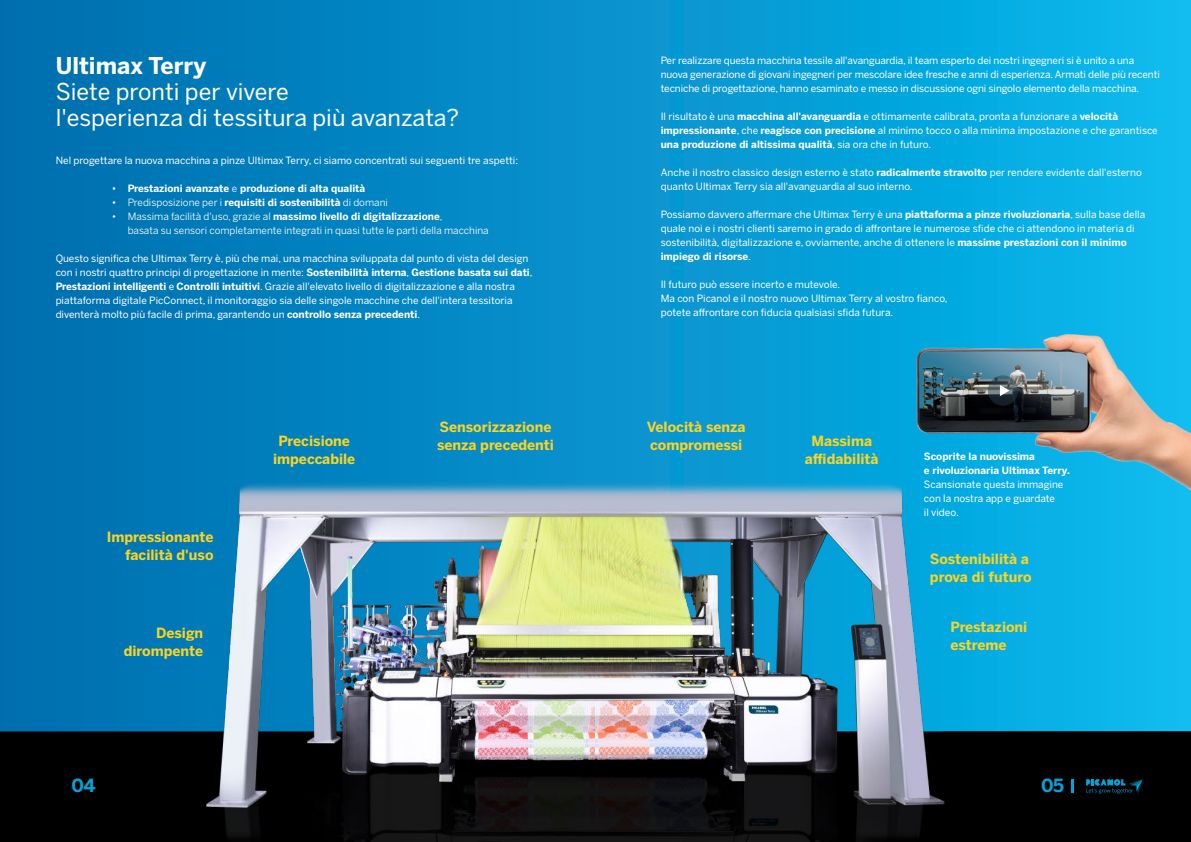
<style>
.page{position:relative;width:1191px;height:842px;background:#fff}
.page>*{position:absolute;margin:0;border:0;box-sizing:border-box;transform-origin:0 0}
.t1{font:23px/26px "Benton Sans";color:#fff}
.t2{font:700 23px "Benton Sans";color:#fff}
.t3{font:700 18px "Benton Sans";color:#00a5da}
.t4{font:700 14px/18px "Benton Sans";color:#fcd421}
.t5{font:10px/14px "Benton Sans";color:#fff}
.t6{font:10px/14px "Benton Sans";color:#fff}
.t7{font:700 10px/14px "Benton Sans";color:#fff}
.s1{font-weight:400}
.s2{font-style:inherit}
.s3{font-weight:700}
</style>
<div class="page">
<div style="left:0;top:0;width:595px;height:842px;background:linear-gradient(to right,#006eae,#0692ce)"></div>
<img style="left:0;top:96px;width:595px;height:746px">
<svg style="left:595px;top:0;width:596px;height:842px;background:#2291b8"></svg>
<img style="left:889px;top:299px;width:302px;height:226px">
<svg style="left:987px;top:375px;width:31px;height:31px"></svg>
<svg style="left:1000px;top:385px;width:9px;height:11px"></svg>
<svg style="left:1086px;top:779px;width:56px;height:15px"></svg>
<svg style="left:1071px;top:779px;width:2px;height:13px"></svg>
<h1 class="t2" style="left:56px;top:52px;width:152px">Ultimax Terry</h1>
<h1 class="t1" style="left:56px;top:79px;width:405px">Siete pronti per vivere<br>l'esperienza di tessitura più avanzata?</h1>
<p class="t5" style="left:56px;top:154px;width:464px">Nel progettare la nuova macchina a pinze Ultimax Terry, ci siamo concentrati sui seguenti tre aspetti:</p>
<p class="t7" style="left:112px;top:182px;width:255px"><span class="s1">•</span> Prestazioni avanzate <span class="s1">e</span> produzione di alta qualità</p>
<p class="t6" style="left:112px;top:196px;width:278px"><span class="s2">•</span> Predisposizione per i <span class="s3">requisiti di sostenibilità</span> di domani</p>
<p class="t6" style="left:128px;top:210px;width:362px;text-indent:-16px">• Massima facilità d'uso, grazie al <span class="s3">massimo livello di digitalizzazione</span>,<br>basata su sensori completamente integrati in quasi tutte le parti della macchina</p>
<p class="t5" style="left:56px;top:252px;width:478px">Questo significa che Ultimax Terry è, più che mai, una macchina sviluppata dal punto di vista del design con i nostri quattro principi di progettazione in mente: <span class="s3">Sostenibilità interna</span>, <span class="s3">Gestione basata sui dati</span>, <span class="s3">Prestazioni intelligenti</span> e <span class="s3">Controlli intuitivi</span>. Grazie all'elevato livello di digitalizzazione e alla nostra piattaforma digitale PicConnect, il monitoraggio sia delle singole macchine che dell'intera tessitoria diventerà molto più facile di prima, garantendo un <span class="s3">controllo senza precedenti</span>.</p>
<h3 class="t4" style="left:107px;top:528px;width:108px;text-align:right">Impressionante facilità d'uso</h3>
<h3 class="t4" style="left:124px;top:624px;width:81px;text-align:right">Design dirompente</h3>
<h3 class="t4" style="left:273px;top:432px;width:84px;text-align:center">Precisione impeccabile</h3>
<h3 class="t4" style="left:437px;top:418px;width:118px">Sensorizzazione senza precedenti</h3>
<p class="t5" style="left:660px;top:54px;width:500px">Per realizzare questa macchina tessile all'avanguardia, il team esperto dei nostri ingegneri si è unito a una nuova generazione di giovani ingegneri per mescolare idee fresche e anni di esperienza. Armati delle più recenti tecniche di progettazione, hanno esaminato e messo in discussione ogni singolo elemento della macchina.</p>
<p class="t5" style="left:660px;top:110px;width:498px">Il risultato è una <span class="s3">macchina all'avanguardia</span> e ottimamente calibrata, pronta a funzionare a <span class="s3">velocità impressionante</span>, che <span class="s3">reagisce con precisione</span> al minimo tocco o alla minima impostazione e che garantisce <span class="s3">una produzione di altissima qualità</span>, sia ora che in futuro.</p>
<p class="t5" style="left:660px;top:166px;width:483px">Anche il nostro classico design esterno è stato <span class="s3">radicalmente stravolto</span> per rendere evidente dall'esterno quanto Ultimax Terry sia all'avanguardia al suo interno.</p>
<p class="t5" style="left:660px;top:208px;width:486px">Possiamo davvero affermare che Ultimax Terry è una <span class="s3">piattaforma a pinze rivoluzionaria</span>, sulla base della quale noi e i nostri clienti saremo in grado di affrontare le numerose sfide che ci attendono in materia di sostenibilità, digitalizzazione e, ovviamente, anche di ottenere le <span class="s3">massime prestazioni con il minimo impiego di risorse</span>.</p>
<p class="t5" style="left:660px;top:278px;width:288px">Il futuro può essere incerto e mutevole.<br>Ma con Picanol e il nostro nuovo Ultimax Terry al vostro fianco, potete affrontare con fiducia qualsiasi sfida futura.</p>
<h3 class="t4" style="left:647px;top:418px;width:100px">Velocità senza compromessi</h3>
<h3 class="t4" style="left:805px;top:432px;width:75px;text-align:center">Massima affidabilità</h3>
<p class="t7" style="left:924px;top:450px;width:147px">Scoprite la nuovissima<br>e rivoluzionaria Ultimax Terry.</p>
<p class="t5" style="left:924px;top:478px;width:141px">Scansionate questa immagine con la nostra app e guardate<br>il video.</p>
<h3 class="t4" style="left:930px;top:550px;width:103px">Sostenibilità a prova di futuro</h3>
<h3 class="t4" style="left:950px;top:618px;width:78px">Prestazioni estreme</h3>
<h2 class="t3" style="left:72px;top:775px;width:25px">04</h2>
<h2 class="t3" style="left:1041px;top:775px;width:24px">05</h2>
</div>
